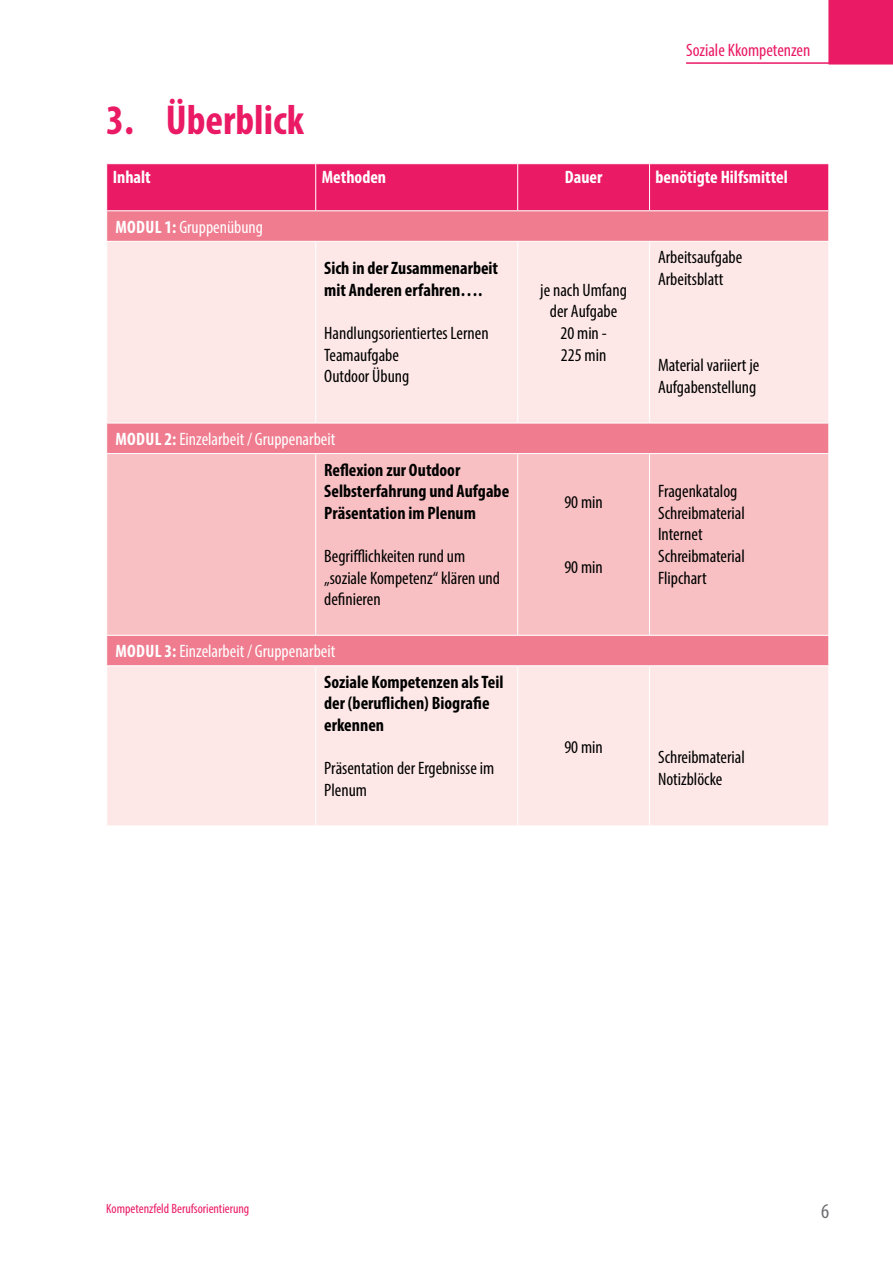
<style>
.page{position:relative;width:893px;height:1263px;background:#fff}
.page>*{position:absolute;margin:0;border:0;box-sizing:border-box;transform-origin:0 0}
.t1{font:700 condensed 42px "Myriad Pro";color:#ea1a64}
.t2{font:condensed 21px "Myriad Pro";color:#6d6e71}
.t3{font:condensed 18px/21.6px "Myriad Pro";color:#000}
.t4{font:condensed 18px/30.5px "Myriad Pro";color:#fff}
.t5{font:700 condensed 18px/21.6px "Myriad Pro";color:#000}
.t6{font:700 condensed 18px "Myriad Pro";color:#fff}
.t7{font:condensed 18px "Myriad Pro";color:#ea1a64}
.t8{font:condensed 13.5px "Myriad Pro";color:#ea1a64}
.s1{font-weight:700}
.s2{font-weight:700;color:#000}
</style>
<div class="page">
<hr style="left:686px;top:62px;width:167px;height:2px;background:#ea1a64">
<div style="left:828px;top:0;width:65px;height:65px;background:#ea1a64;border:2px solid #ea1a64"></div>
<div style="left:107px;top:164px;width:721px;height:46px;background:#ea1a64"></div>
<div style="left:107px;top:211px;width:721px;height:30px;background:#f07c8f"></div>
<svg style="left:107px;top:242px;width:721px;height:583px;background:#fbd8da"></svg>
<div style="left:107px;top:454px;width:721px;height:181px;background:#f8c0c3"></div>
<hr style="left:106px;top:423px;width:210px;height:1px;background:#fff">
<hr style="left:649px;top:423px;width:180px;height:1px;background:#fff">
<hr style="left:106px;top:453px;width:210px;height:1px;background:#fff">
<hr style="left:649px;top:453px;width:180px;height:1px;background:#fff">
<hr style="left:106px;top:635px;width:210px;height:1px;background:#fff">
<hr style="left:649px;top:635px;width:180px;height:1px;background:#fff">
<hr style="left:315px;top:164px;width:1px;height:46px;background:#fff">
<hr style="left:517px;top:164px;width:1px;height:46px;background:#fff">
<hr style="left:649px;top:164px;width:1px;height:46px;background:#fff">
<hr style="left:517px;top:242px;width:1px;height:181px;background:#fff">
<hr style="left:649px;top:242px;width:1px;height:181px;background:#fff">
<hr style="left:316px;top:423px;width:202px;height:1px;background:#fff">
<hr style="left:518px;top:423px;width:131px;height:1px;background:#fff">
<hr style="left:316px;top:453px;width:202px;height:1px;background:#fff">
<hr style="left:315px;top:454px;width:1px;height:181px;background:#fff">
<hr style="left:518px;top:453px;width:131px;height:1px;background:#fff">
<hr style="left:517px;top:454px;width:1px;height:181px;background:#fff">
<hr style="left:649px;top:454px;width:1px;height:181px;background:#fff">
<hr style="left:316px;top:635px;width:202px;height:1px;background:#fff">
<hr style="left:518px;top:635px;width:131px;height:1px;background:#fff">
<svg style="left:828px;top:636px;width:1px;height:29px"></svg>
<hr style="left:517px;top:666px;width:1px;height:159px;background:#fff">
<hr style="left:649px;top:666px;width:1px;height:159px;background:#fff">
<hr style="left:315px;top:242px;width:1px;height:181px;background:#fff">
<hr style="left:315px;top:666px;width:1px;height:159px;background:#fff">
<hr style="left:106px;top:665px;width:210px;height:1px;background:#fff">
<hr style="left:316px;top:665px;width:202px;height:1px;background:#fff">
<hr style="left:518px;top:665px;width:131px;height:1px;background:#fff">
<hr style="left:649px;top:665px;width:180px;height:1px;background:#fff">
<p class="t7" style="left:686px;top:39px;width:126px">Soziale Kkompetenzen</p>
<h1 class="t1" style="left:106px;top:93px;width:199px">3. Überblick</h1>
<p class="t6" style="left:113px;top:166px;width:40px">Inhalt</p>
<p class="t6" style="left:322px;top:166px;width:66px">Methoden</p>
<p class="t6" style="left:565px;top:166px;width:39px">Dauer</p>
<p class="t6" style="left:655px;top:166px;width:134px">benötigte Hilfsmittel</p>
<p class="t4" style="left:115px;top:211px;width:149px"><span class="s1">Modul 1:</span> Gruppenübung</p>
<p class="t5" style="left:324px;top:257px;width:175px">Sich in der Zusammenarbeit mit Anderen erfahren….</p>
<p class="t3" style="left:324px;top:322px;width:166px">Handlungsorientiertes Lernen<br>Teamaufgabe<br>Outdoor Übung</p>
<p class="t3" style="left:658px;top:246px;width:86px">Arbeitsaufgabe<br>Arbeitsblatt</p>
<p class="t3" style="left:540px;top:279px;width:88px;text-align:center">je nach Umfang der Aufgabe<br>20 min -<br>225 min</p>
<p class="t3" style="left:658px;top:354px;width:103px">Material variiert je<br>Aufgabenstellung</p>
<p class="t4" style="left:324px;top:424px;width:138px;text-indent:-209px"><span class="s1">Modul 2:</span> Einzelarbeit / Gruppenarbeit<br><span class="s2">Reflexion zur Outdoor</span></p>
<p class="t5" style="left:324px;top:480px;width:186px">Selbsterfahrung und Aufgabe<br>Präsentation im Plenum</p>
<p class="t3" style="left:324px;top:545px;width:177px">Begrifflichkeiten rund um „soziale Kompetenz“ klären und definieren</p>
<p class="t4" style="left:324px;top:636px;width:181px;text-indent:-209px"><span class="s1">Modul 3:</span> Einzelarbeit / Gruppenarbeit<br><span class="s2">Soziale Kompetenzen als Teil</span></p>
<p class="t5" style="left:324px;top:692px;width:167px">der (beruflichen) Biografie erkennen</p>
<p class="t3" style="left:324px;top:757px;width:172px">Präsentation der Ergebnisse im<br>Plenum</p>
<p class="t3" style="left:564px;top:491px;width:40px">90 min</p>
<p class="t3" style="left:564px;top:556px;width:40px">90 min</p>
<p class="t3" style="left:564px;top:736px;width:40px">90 min</p>
<p class="t3" style="left:658px;top:480px;width:88px">Fragenkatalog<br>Schreibmaterial<br>Internet<br>Schreibmaterial<br>Flipchart</p>
<p class="t3" style="left:658px;top:746px;width:88px">Schreibmaterial<br>Notizblöcke</p>
<p class="t8" style="left:106px;top:1200px;width:145px">Kompetenzfeld Berufsorientierung</p>
<p class="t2" style="left:821px;top:1198px;width:10px">6</p>
</div>
